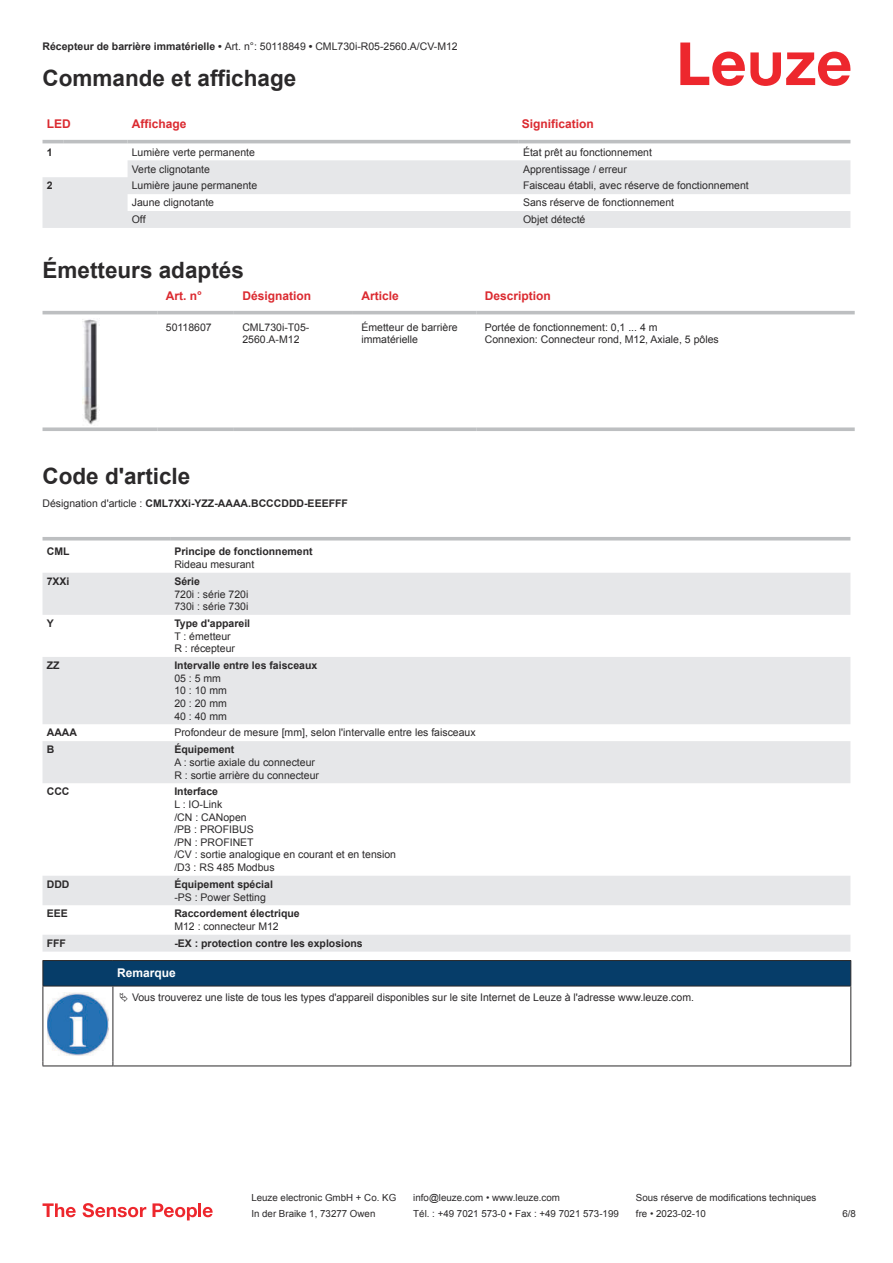
<style>
.page{position:relative;width:893px;height:1263px;background:#fff}
.page>*{position:absolute;margin:0;border:0;box-sizing:border-box;transform-origin:0 0}
.t1{font:700 22.5px "Arial";color:#2b292a}
.t2{font:700 12px "Arial";color:#db2a30}
.t3{font:700 12px "Arial";color:#fff}
.t4{font:10.5px/12.6px "Arial";color:#2b292a}
.t5{font:700 10.5px "Arial";color:#2b292a}
.t6{font:9.75px "Arial";color:#2b292a}
.s1{font-weight:700}
.s2{font-weight:400}
</style>
<div class="page">
<svg style="left:680px;top:43px;width:170px;height:43px"></svg>
<svg style="left:43px;top:143px;width:807px;height:1px"></svg>
<svg style="left:43px;top:160px;width:807px;height:68px;fill:#e6e7e9"></svg>
<hr style="left:43px;top:140px;width:21px;height:3px;background:#bdbfc1">
<hr style="left:64px;top:140px;width:64px;height:3px;background:#bdbfc1">
<hr style="left:128px;top:140px;width:391px;height:3px;background:#bdbfc1">
<hr style="left:519px;top:140px;width:331px;height:3px;background:#bdbfc1">
<svg style="left:43px;top:314px;width:812px;height:90px"></svg>
<hr style="left:43px;top:311px;width:114px;height:3px;background:#bdbfc1">
<hr style="left:157px;top:311px;width:77px;height:3px;background:#bdbfc1">
<hr style="left:234px;top:311px;width:119px;height:3px;background:#bdbfc1">
<hr style="left:353px;top:311px;width:123px;height:3px;background:#bdbfc1">
<hr style="left:476px;top:311px;width:379px;height:3px;background:#bdbfc1">
<svg style="left:43px;top:427px;width:114px;height:4px"></svg>
<svg style="left:157px;top:427px;width:77px;height:4px"></svg>
<svg style="left:234px;top:427px;width:119px;height:4px"></svg>
<svg style="left:353px;top:427px;width:123px;height:4px"></svg>
<svg style="left:476px;top:427px;width:379px;height:4px;fill:#bdbfc1"></svg>
<img style="left:83px;top:319px;width:17px;height:106px">
<svg style="left:43px;top:573px;width:807px;height:379px;fill:#e6e7e9"></svg>
<hr style="left:43px;top:537px;width:127px;height:3px;background:#bdbfc1">
<hr style="left:170px;top:537px;width:680px;height:3px;background:#bdbfc1">
<svg style="left:43px;top:1203px;width:33px;height:14px"></svg>
<svg style="left:83px;top:1203px;width:63px;height:14px"></svg>
<svg style="left:153px;top:1203px;width:44px;height:17px"></svg>
<hr style="left:198px;top:1203px;width:3px;height:14px;background:#ed272d">
<svg style="left:203px;top:1207px;width:10px;height:10px"></svg>
<hr style="left:43px;top:986px;width:70px;height:1px;background:#2b292a">
<svg style="left:43px;top:960px;width:808px;height:26px"></svg>
<hr style="left:113px;top:986px;width:738px;height:1px;background:#2b292a">
<hr style="left:43px;top:986px;width:1px;height:75px;background:#2b292a">
<hr style="left:113px;top:986px;width:1px;height:75px;background:#2b292a">
<hr style="left:850px;top:986px;width:1px;height:75px;background:#2b292a">
<hr style="left:43px;top:1065px;width:70px;height:1px;background:#2b292a">
<hr style="left:113px;top:1065px;width:738px;height:1px;background:#2b292a">
<img style="left:47px;top:992px;width:61px;height:63px">
<p class="t4" style="left:43px;top:41px;width:417px"><span class="s1">Récepteur de barrière immatérielle •</span> Art. n°: 50118849 <span class="s1">•</span> CML730i-R05-2560.A/CV-M12</p>
<h1 class="t1" style="left:43px;top:70px;width:255px">Commande et affichage</h1>
<p class="t2" style="left:47px;top:119px;width:25px">LED</p>
<p class="t2" style="left:132px;top:119px;width:56px">Affichage</p>
<p class="t2" style="left:522px;top:119px;width:74px">Signification</p>
<p class="t5" style="left:47px;top:148px;width:7px">1</p>
<p class="t4" style="left:132px;top:147px;width:125px">Lumière verte permanente</p>
<p class="t4" style="left:523px;top:147px;width:130px">État prêt au fonctionnement</p>
<p class="t4" style="left:132px;top:163px;width:80px">Verte clignotante</p>
<p class="t4" style="left:523px;top:163px;width:105px">Apprentissage / erreur</p>
<p class="t5" style="left:47px;top:182px;width:7px">2</p>
<p class="t4" style="left:132px;top:180px;width:127px">Lumière jaune permanente</p>
<p class="t4" style="left:523px;top:180px;width:227px">Faisceau établi, avec réserve de fonctionnement</p>
<p class="t4" style="left:132px;top:197px;width:84px">Jaune clignotante</p>
<p class="t4" style="left:523px;top:197px;width:153px">Sans réserve de fonctionnement</p>
<p class="t4" style="left:132px;top:214px;width:15px">Off</p>
<p class="t4" style="left:523px;top:214px;width:64px">Objet détecté</p>
<h1 class="t1" style="left:43px;top:262px;width:203px">Émetteurs adaptés</h1>
<p class="t2" style="left:166px;top:291px;width:38px">Art. n°</p>
<p class="t2" style="left:242px;top:291px;width:70px">Désignation</p>
<p class="t2" style="left:361px;top:291px;width:39px">Article</p>
<p class="t2" style="left:485px;top:291px;width:68px">Description</p>
<p class="t4" style="left:166px;top:322px;width:47px">50118607</p>
<p class="t4" style="left:242px;top:322px;width:69px">CML730i-T05-<br>2560.A-M12</p>
<p class="t4" style="left:361px;top:322px;width:98px">Émetteur de barrière immatérielle</p>
<p class="t4" style="left:485px;top:322px;width:236px">Portée de fonctionnement: 0,1 ... 4 m<br>Connexion: Connecteur rond, M12, Axiale, 5 pôles</p>
<h1 class="t1" style="left:43px;top:467px;width:149px">Code d'article</h1>
<p class="t5" style="left:43px;top:499px;width:307px"><span class="s2">Désignation d'article :</span> CML7XXi-YZZ-AAAA.BCCCDDD-EEEFFF</p>
<p class="t5" style="left:47px;top:548px;width:24px">CML</p>
<p class="t5" style="left:174px;top:548px;width:140px">Principe de fonctionnement</p>
<p class="t4" style="left:174px;top:559px;width:81px">Rideau mesurant</p>
<p class="t5" style="left:47px;top:577px;width:24px">7XXi</p>
<p class="t5" style="left:174px;top:577px;width:27px">Série</p>
<p class="t4" style="left:174px;top:588px;width:76px">720i : série 720i<br>730i : série 730i</p>
<p class="t5" style="left:47px;top:619px;width:9px">Y</p>
<p class="t5" style="left:174px;top:619px;width:77px">Type d'appareil</p>
<p class="t4" style="left:174px;top:631px;width:62px">T : émetteur<br>R : récepteur</p>
<p class="t5" style="left:47px;top:661px;width:14px">ZZ</p>
<p class="t5" style="left:174px;top:661px;width:144px">Intervalle entre les faisceaux</p>
<p class="t4" style="left:174px;top:673px;width:54px">05 : 5 mm<br>10 : 10 mm<br>20 : 20 mm<br>40 : 40 mm</p>
<p class="t5" style="left:47px;top:729px;width:32px">AAAA</p>
<p class="t4" style="left:174px;top:727px;width:303px">Profondeur de mesure [mm], selon l'intervalle entre les faisceaux</p>
<p class="t5" style="left:47px;top:746px;width:9px">B</p>
<p class="t5" style="left:174px;top:746px;width:62px">Équipement</p>
<p class="t4" style="left:174px;top:757px;width:146px">A : sortie axiale du connecteur<br>R : sortie arrière du connecteur</p>
<p class="t5" style="left:47px;top:788px;width:24px">CCC</p>
<p class="t5" style="left:174px;top:788px;width:45px">Interface</p>
<p class="t4" style="left:174px;top:799px;width:223px">L : IO-Link<br>/CN : CANopen<br>/PB : PROFIBUS<br>/PN : PROFINET<br>/CV : sortie analogique en courant et en tension /D3 : RS 485 Modbus</p>
<p class="t5" style="left:47px;top:880px;width:24px">DDD</p>
<p class="t5" style="left:174px;top:880px;width:100px">Équipement spécial</p>
<p class="t4" style="left:174px;top:891px;width:93px">-PS : Power Setting</p>
<p class="t5" style="left:47px;top:910px;width:23px">EEE</p>
<p class="t5" style="left:174px;top:910px;width:127px">Raccordement électrique</p>
<p class="t4" style="left:174px;top:921px;width:106px">M12 : connecteur M12</p>
<p class="t5" style="left:47px;top:939px;width:21px">FFF</p>
<p class="t5" style="left:174px;top:939px;width:190px">-EX : protection contre les explosions</p>
<p class="t3" style="left:117px;top:969px;width:60px">Remarque</p>
<p class="t4" style="left:132px;top:992px;width:563px">Vous trouverez une liste de tous les types d'appareil disponibles sur le site Internet de Leuze à l'adresse www.leuze.com.</p>
<p class="t6" style="left:251px;top:1194px;width:146px">Leuze electronic GmbH + Co. KG</p>
<p class="t6" style="left:413px;top:1194px;width:148px">info@leuze.com • www.leuze.com</p>
<p class="t6" style="left:636px;top:1194px;width:182px">Sous réserve de modifications techniques</p>
<p class="t6" style="left:251px;top:1210px;width:126px">In der Braike 1, 73277 Owen</p>
<p class="t6" style="left:413px;top:1210px;width:207px">Tél. : +49 7021 573-0 • Fax : +49 7021 573-199</p>
<p class="t6" style="left:636px;top:1210px;width:72px">fre • 2023-02-10</p>
<p class="t6" style="left:842px;top:1210px;width:15px">6 /8</p>
</div>
